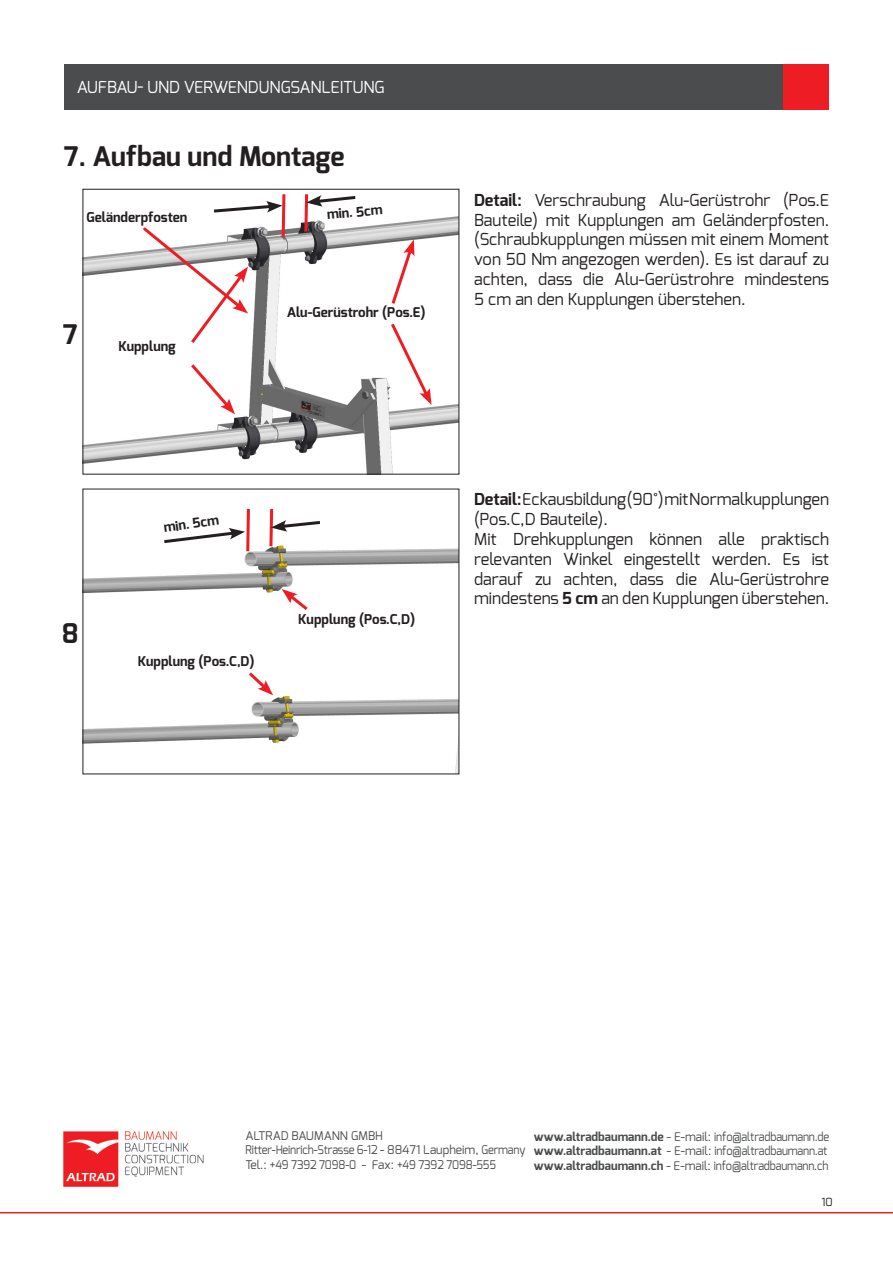
<style>
.page{position:relative;width:893px;height:1263px;background:#fff}
.page>*{position:absolute;margin:0;border:0;box-sizing:border-box;transform-origin:0 0}
.t1{font:700 27px "Exo";color:#231f20}
.t2{font:16.5px/19.8px "Exo";color:#231f20}
.t3{font:16.5px "Exo";letter-spacing:-.01em;color:#fff}
.t4{font:700 13.5px "Exo";color:#231f20}
.t5{font:12px/14.4px "Exo";letter-spacing:-.015em;color:#4b4c4d}
.t6{font:11.25px "Exo";color:#231f20}
.s1{font-weight:700}
</style>
<div class="page">
<hr style="left:0;top:1212px;width:893px;height:1px;background:#ee1d23">
<img style="left:63px;top:1131px;width:140px;height:56px">
<div style="left:64px;top:64px;width:718px;height:45px;background:#4b4c4d"></div>
<div style="left:784px;top:64px;width:45px;height:45px;background:#ee1d23"></div>
<img style="left:85px;top:216px;width:372px;height:256px">
<div style="left:83px;top:189px;width:376px;height:285px;border:1px solid #231f20"></div>
<img style="left:85px;top:548px;width:372px;height:224px">
<svg style="left:303px;top:194px;width:56px;height:41px"></svg>
<svg style="left:188px;top:361px;width:47px;height:53px"></svg>
<svg style="left:389px;top:240px;width:25px;height:67px"></svg>
<svg style="left:388px;top:320px;width:44px;height:85px"></svg>
<svg style="left:161px;top:508px;width:90px;height:46px"></svg>
<svg style="left:268px;top:508px;width:55px;height:41px"></svg>
<svg style="left:246px;top:669px;width:27px;height:26px"></svg>
<svg style="left:282px;top:589px;width:29px;height:24px"></svg>
<svg style="left:140px;top:194px;width:147px;height:152px"></svg>
<p class="t3" style="left:77px;top:76px;width:309px">AUFBAU- UND VERWENDUNGSANLEITUNG</p>
<h1 class="t1" style="left:64px;top:139px;width:282px">7. Aufbau und Montage</h1>
<p class="t4" style="left:326px;top:206px;width:57px;rotate:-5deg">min. 5cm</p>
<p class="t4" style="left:86px;top:208px;width:102px">Geländerpfosten</p>
<h1 class="t1" style="left:63px;top:316px;width:16px">7</h1>
<p class="t4" style="left:118px;top:338px;width:59px">Kupplung</p>
<p class="t4" style="left:287px;top:304px;width:140px">Alu-Gerüstrohr (Pos.E)</p>
<p class="t2" style="left:474px;top:190px;width:357px;text-align:justify"><span class="s1">Detail:</span> Verschraubung Alu-Gerüstrohr (Pos.E Bauteile) mit Kupplungen am Geländerpfosten. (Schraubkupplungen müssen mit einem Moment von 50 Nm angezogen werden). Es ist darauf zu achten, dass die Alu-Gerüstrohre mindestens 5 cm an den Kupplungen überstehen.</p>
<h1 class="t1" style="left:62px;top:616px;width:18px">8</h1>
<p class="t4" style="left:162px;top:519px;width:57px;rotate:-8deg">min. 5cm</p>
<p class="t4" style="left:138px;top:653px;width:118px">Kupplung (Pos.C,D)</p>
<p class="t4" style="left:298px;top:610px;width:118px">Kupplung (Pos.C,D)</p>
<p class="t2" style="left:474px;top:489px;width:357px"><span class="s1">Detail:</span> Eckausbildung (90°) mit Normalkupplungen (Pos.C,D Bauteile).<br>Mit Drehkupplungen können alle praktisch relevanten Winkel eingestellt werden. Es ist darauf zu achten, dass die Alu-Gerüstrohre mindestens <span class="s1">5 cm</span> an den Kupplungen überstehen.</p>
<p class="t5" style="left:245px;top:1128px;width:282px">ALTRAD BAUMANN GMBH<br>Ritter-Heinrich-Strasse 6-12 - 88471 Laupheim, Germany<br>Tel.: +49 7392 7098-0 - Fax: +49 7392 7098-555</p>
<p class="t5" style="left:534px;top:1129px;width:297px"><span class="s1">www.altradbaumann.de</span> - E-mail: info@altradbaumann.de <span class="s1">www.altradbaumann.at</span> - E-mail: info@altradbaumann.at <span class="s1">www.altradbaumann.ch</span> - E-mail: info@altradbaumann.ch</p>
<p class="t6" style="left:821px;top:1195px;width:13px">10</p>
</div>
